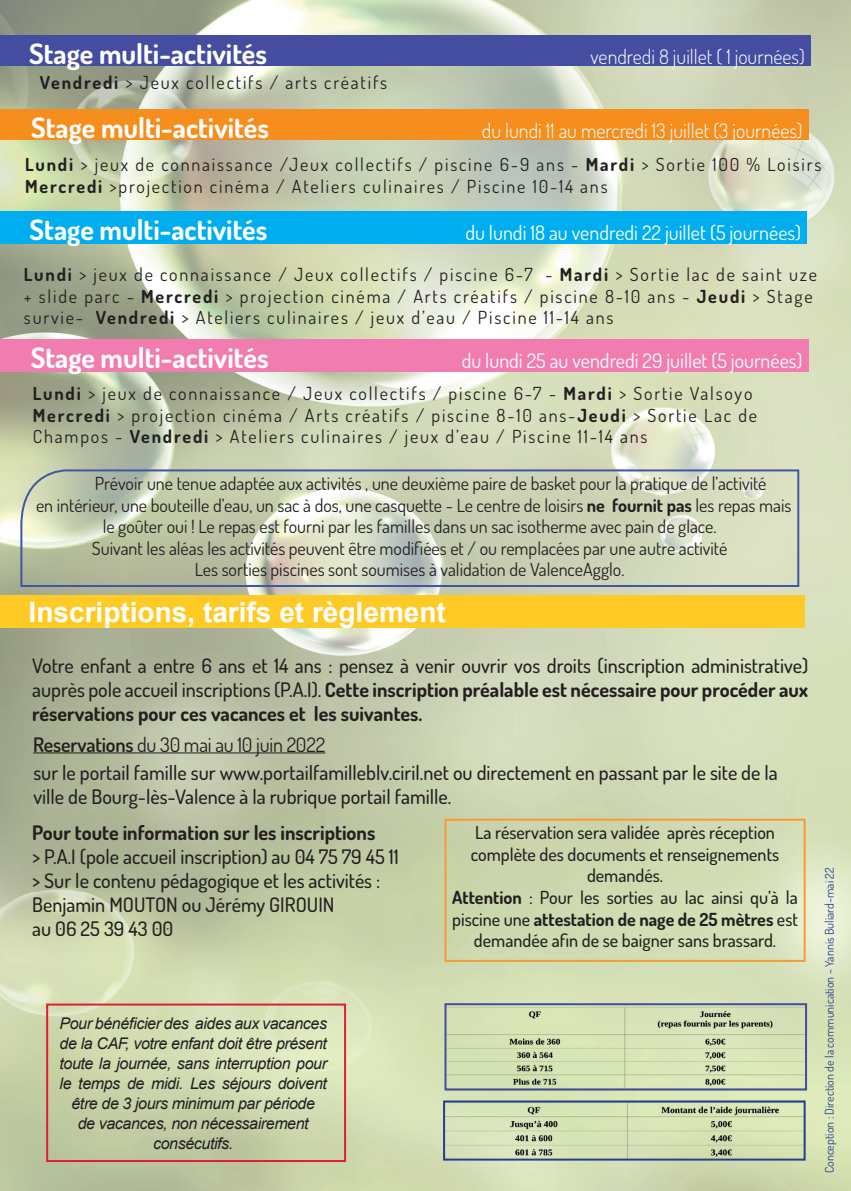
<style>
.page{position:relative;width:851px;height:1191px;background:#fff}
.page>*{position:absolute;margin:0;border:0;box-sizing:border-box;transform-origin:0 0}
.t1{font:700 28px "Dosis";color:#fff}
.t2{font:700 28px "Arial";color:#fff}
.t3{font:500 20px/24px "Dosis";color:#231f20}
.t4{font:20px "Dosis";color:#fff}
.t5{font:300 20px "Dosis";color:#fff}
.t6{font:700 20px "Dosis";color:#231f20}
.t7{font:18px/21.6px "Dosis";letter-spacing:.1em;color:#231f20}
.t8{font:18px "Dosis";color:#231f20}
.t9{font:500 18px/21.6px "Dosis";color:#231f20;text-align:center}
.t10{font:italic 16px/20px "Arial";letter-spacing:-.025em;color:#231f20;text-align:center}
.t11{font:12px "Dosis";color:#253f8e}
.s1{font-weight:700}
.s2{font-weight:600}
.s3{font-weight:400}
</style>
<div class="page">
<img style="left:0;top:0;width:850px;height:1012px">
<img style="left:780px;top:1012px;width:70px;height:179px">
<img style="left:0;top:1072px;width:780px;height:119px">
<div style="left:0;top:211px;width:806px;height:33px;background:#00aeef"></div>
<div style="left:0;top:339px;width:808px;height:33px;background:#f17db0"></div>
<div style="left:0;top:109px;width:808px;height:31px;background:#f68e1e"></div>
<div style="left:0;top:35px;width:810px;height:31px;background:#444d9f"></div>
<div style="left:0;top:595px;width:804px;height:33px;background:#feca26"></div>
<svg style="left:19px;top:468px;width:781px;height:120px;background:#c8cfb7"></svg>
<hr style="left:33px;top:752px;width:292px;height:1px;background:#231f20">
<svg style="left:443px;top:817px;width:363px;height:146px;background:#d0d8ac"></svg>
<div style="left:46px;top:1003px;width:300px;height:159px;border:2px solid #dc1f34"></div>
<img style="left:447px;top:1006px;width:356px;height:81px">
<div style="left:444px;top:1003px;width:362px;height:87px;border:2px solid #444d9f"></div>
<img style="left:446px;top:1103px;width:356px;height:54px">
<div style="left:443px;top:1100px;width:362px;height:60px;border:2px solid #253f8e"></div>
<h1 class="t1" style="left:29px;top:36px;width:239px">Stage multi-activités</h1>
<p class="t5" style="left:590px;top:44px;width:216px">vendredi 8 juillet ( 1 journées)</p>
<p class="t7" style="left:40px;top:71px;width:349px"><span class="s1">Vendredi</span> &gt; Jeux collectifs / arts créatifs</p>
<h1 class="t1" style="left:31px;top:110px;width:239px">Stage multi-activités</h1>
<p class="t5" style="left:482px;top:118px;width:322px">du lundi 11 au mercredi 13 juillet (3 journées)</p>
<p class="t7" style="left:25px;top:153px;width:797px"><span class="s1">Lundi</span> &gt; jeux de connaissance /Jeux collectifs / piscine 6-9 ans - <span class="s1">Mardi</span> &gt; Sortie 100 % Loisirs<br><span class="s1">Mercredi</span> &gt;projection cinéma / Ateliers culinaires / Piscine 10-14 ans</p>
<h1 class="t1" style="left:30px;top:211px;width:239px">Stage multi-activités</h1>
<p class="t4" style="left:465px;top:219px;width:337px">du lundi 18 au vendredi 22 juillet (5 journées)</p>
<p class="t7" style="left:24px;top:263px;width:794px"><span class="s1">Lundi</span> &gt; jeux de connaissance / Jeux collectifs / piscine 6-7 - <span class="s1">Mardi</span> &gt; Sortie lac de saint uze + slide parc - <span class="s1">Mercredi</span> &gt; projection cinéma / Arts créatifs / piscine 8-10 ans - <span class="s1">Jeudi</span> &gt; Stage survie- <span class="s1">Vendredi</span> &gt; Ateliers culinaires / jeux d’eau / Piscine 11-14 ans</p>
<h1 class="t1" style="left:31px;top:339px;width:239px">Stage multi-activités</h1>
<p class="t4" style="left:461px;top:347px;width:342px">du lundi 25 au vendredi 29 juillet (5 journées)</p>
<p class="t7" style="left:33px;top:382px;width:725px"><span class="s1">Lundi</span> &gt; jeux de connaissance / Jeux collectifs / piscine 6-7 - <span class="s1">Mardi</span> &gt; Sortie Valsoyo<br><span class="s1">Mercredi</span> &gt; projection cinéma / Arts créatifs / piscine 8-10 ans-<span class="s1">Jeudi</span> &gt; Sortie Lac de<br>Champos - <span class="s1">Vendredi</span> &gt; Ateliers culinaires / jeux d’eau / Piscine 11-14 ans</p>
<p class="t8" style="left:95px;top:471px;width:673px">Prévoir une tenue adaptée aux activités , une deuxième paire de basket pour la pratique de l’activité</p>
<p class="t8" style="left:36px;top:493px;width:756px">en intérieur, une bouteille d’eau, un sac à dos, une casquette - Le centre de loisirs <span class="s1">ne fournit pas</span> les repas mais</p>
<p class="t8" style="left:103px;top:515px;width:615px">le goûter oui ! Le repas est fourni par les familles dans un sac isotherme avec pain de glace.</p>
<p class="t8" style="left:92px;top:536px;width:637px">Suivant les aléas les activités peuvent être modifiées et / ou remplacées par une autre activité</p>
<p class="t8" style="left:195px;top:558px;width:431px">Les sorties piscines sont soumises à validation de ValenceAgglo.</p>
<h1 class="t2" style="left:29px;top:592px;width:419px">Inscriptions, tarifs et règlement</h1>
<p class="t3" style="left:32px;top:653px;width:777px;text-align:justify">Votre enfant a entre 6 ans et 14 ans : pensez à venir ouvrir vos droits (inscription administrative) auprès pole accueil inscriptions (P.A.I). <span class="s1">Cette inscription préalable est nécessaire pour procéder aux réservations pour ces vacances et les suivantes.</span></p>
<p class="t3" style="left:33px;top:730px;width:746px;line-height:28.4px"><span class="s2">Reservations</span> <span class="s3">du 30 mai au 10 juin 2022<br></span>sur le portail famille sur www.portailfamilleblv.ciril.net ou directement en passant par le site de la</p>
<p class="t3" style="left:33px;top:784px;width:419px">ville de Bourg-lès-Valence à la rubrique portail famille.</p>
<p class="t6" style="left:32px;top:819px;width:344px">Pour toute information sur les inscriptions</p>
<p class="t3" style="left:32px;top:844px;width:368px">&gt; P.A.I (pole accueil inscription) au 04 75 79 45 11 &gt; Sur le contenu pédagogique et les activités :<br>Benjamin MOUTON ou Jérémy GIROUIN<br>au 06 25 39 43 00</p>
<p class="t9" style="left:452px;top:821px;width:347px">La réservation sera validée après réception complète des documents et renseignements demandés.<br><span class="s1">Attention</span> : Pour les sorties au lac ainsi qu’à la piscine une <span class="s1">attestation de nage de 25 mètres</span> est demandée afin de se baigner sans brassard.</p>
<p class="t10" style="left:59px;top:1013px;width:269px">Pour bénéficier des aides aux vacances de la CAF, votre enfant doit être présent toute la journée, sans interruption pour le temps de midi. Les séjours doivent être de 3 jours minimum par période<br>de vacances, non nécessairement consécutifs.</p>
<p class="t11" style="left:821px;top:1173px;width:307px;rotate:-90deg">Conception : Direction de la communication - Yannis Buliard-mai 22</p>
</div>
